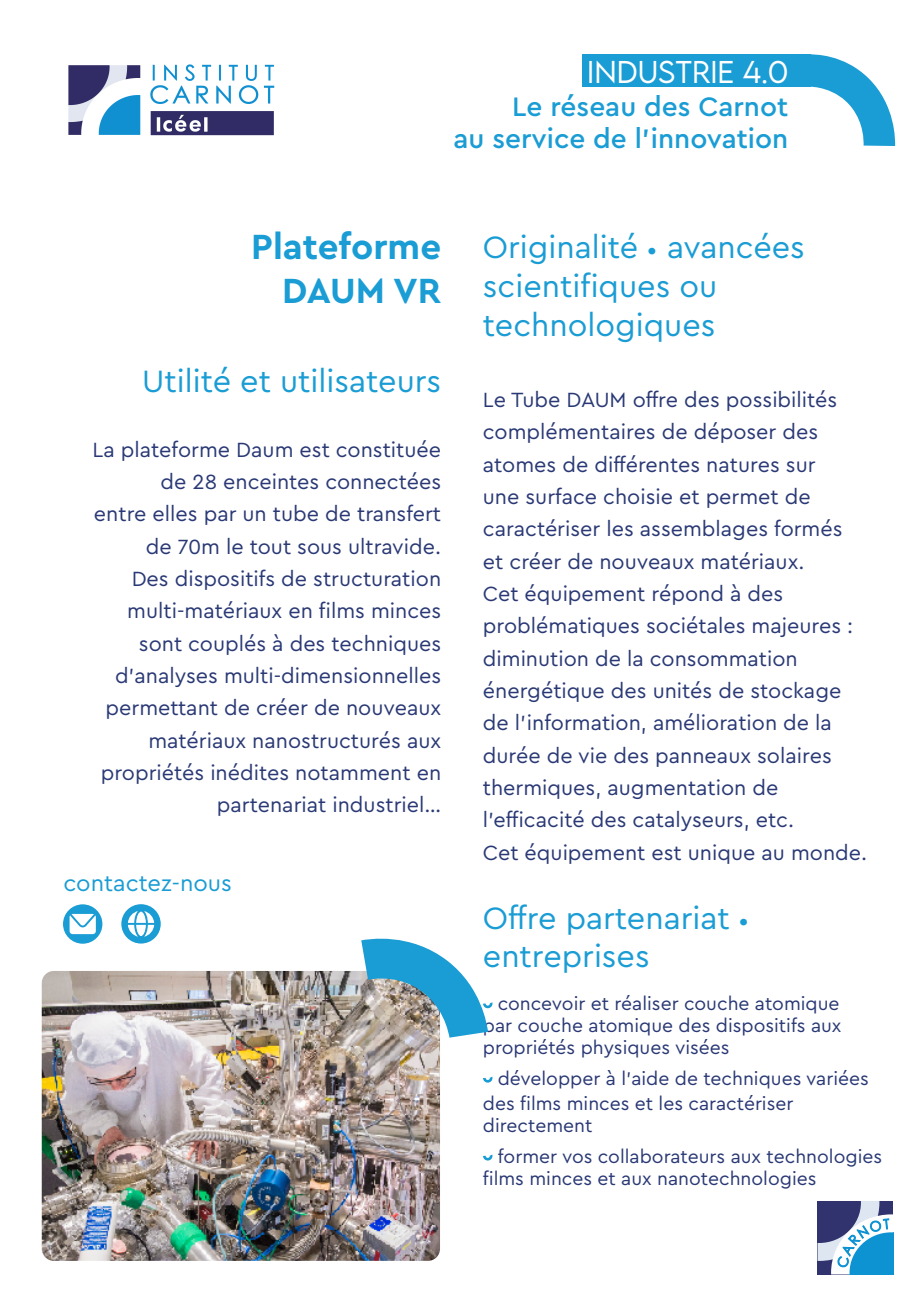
<style>
.page{position:relative;width:914px;height:1296px;background:#fff}
.page>*{position:absolute;margin:0;border:0;box-sizing:border-box;transform-origin:0 0}
.t1{font:700 36.66px/43.9px "Cera Pro";color:#1a9cd4;text-align:right}
.t2{font:32.29px/38.8px "Cera Pro";color:#1a9cd4}
.t3{font:500 28px/32.3px "Cera Pro";color:#1a9cd4;text-align:right}
.t4{font:300 28px "LEMONMILK";color:#fff}
.t5{font:23.71px "Cera Pro";color:#1a9cd4}
.t6{font:21.53px/32.3px "Cera Pro";color:#2a3975;text-align:right}
.t7{font:19.25px/21.9px "Cera Pro";color:#2a3975}
.s1{font-size:25.81px}
</style>
<div class="page">
<svg style="left:817px;top:1201px;width:75px;height:73px"></svg>
<svg style="left:810px;top:54px;width:85px;height:92px"></svg>
<div style="left:581px;top:54px;width:229px;height:33px;background:#1a9cd4"></div>
<div style="left:483px;top:999px;width:9px;height:9px;border:3px dashed #199cd4;border-radius:50%"></div>
<div style="left:483px;top:1073px;width:9px;height:9px;border:3px dashed #199cd4;border-radius:50%"></div>
<div style="left:483px;top:1151px;width:9px;height:9px;border:3px dashed #199cd4;border-radius:50%"></div>
<svg style="left:63px;top:904px;width:39px;height:39px"></svg>
<svg style="left:121px;top:904px;width:40px;height:39px"></svg>
<img style="left:42px;top:971px;width:398px;height:289px">
<svg style="left:361px;top:938px;width:126px;height:99px"></svg>
<img style="left:68px;top:64px;width:207px;height:72px">
<h3 class="t4" style="left:587px;top:54px;width:202px">INDUSTRiE 4.0</h3>
<h3 class="t3" style="left:453px;top:89px;width:336px">Le réseau des Carnot<br>au service de l’innovation</h3>
<h1 class="t1" style="left:251px;top:224px;width:191px">Plateforme<br>DAUM VR</h1>
<h2 class="t2" style="left:142px;top:360px;width:300px">Utilité et utilisateurs</h2>
<p class="t6" style="left:93px;top:432px;width:350px">La plateforme Daum est constituée de 28 enceintes connectées<br>entre elles par un tube de transfert de 70m le tout sous ultravide.<br>Des dispositifs de structuration multi-matériaux en films minces sont couplés à des techniques d’analyses multi-dimensionnelles permettant de créer de nouveaux matériaux nanostructurés aux propriétés inédites notamment en partenariat industriel…</p>
<p class="t5" style="left:63px;top:867px;width:170px">contactez-nous</p>
<h2 class="t2" style="left:482px;top:227px;width:323px">Originalité <span class="s1">•</span> avancées scientifiques ou technologiques</h2>
<p class="t6" style="left:482px;top:383px;width:385px;text-align:left">Le Tube DAUM offre des possibilités complémentaires de déposer des atomes de différentes natures sur<br>une surface choisie et permet de caractériser les assemblages formés et créer de nouveaux matériaux.<br>Cet équipement répond à des problématiques sociétales majeures : diminution de la consommation énergétique des unités de stockage de l’information, amélioration de la durée de vie des panneaux solaires thermiques, augmentation de l’efficacité des catalyseurs, etc.<br>Cet équipement est unique au monde.</p>
<h2 class="t2" style="left:482px;top:897px;width:267px">Offre partenariat <span class="s1">• </span>entreprises</h2>
<p class="t7" style="left:482px;top:992px;width:360px;text-align:justify;text-indent:15px">concevoir et réaliser couche atomique par couche atomique des dispositifs aux propriétés physiques visées</p>
<p class="t7" style="left:482px;top:1065px;width:387px;line-height:25.4px;text-indent:15px">développer à l’aide de techniques variées des films minces et les caractériser</p>
<p class="t7" style="left:497px;top:1109px;width:386px;line-height:30.6px;text-indent:-15px">directement<br>former vos collaborateurs aux technologies</p>
<p class="t7" style="left:482px;top:1166px;width:335px">films minces et aux nanotechnologies</p>
</div>
